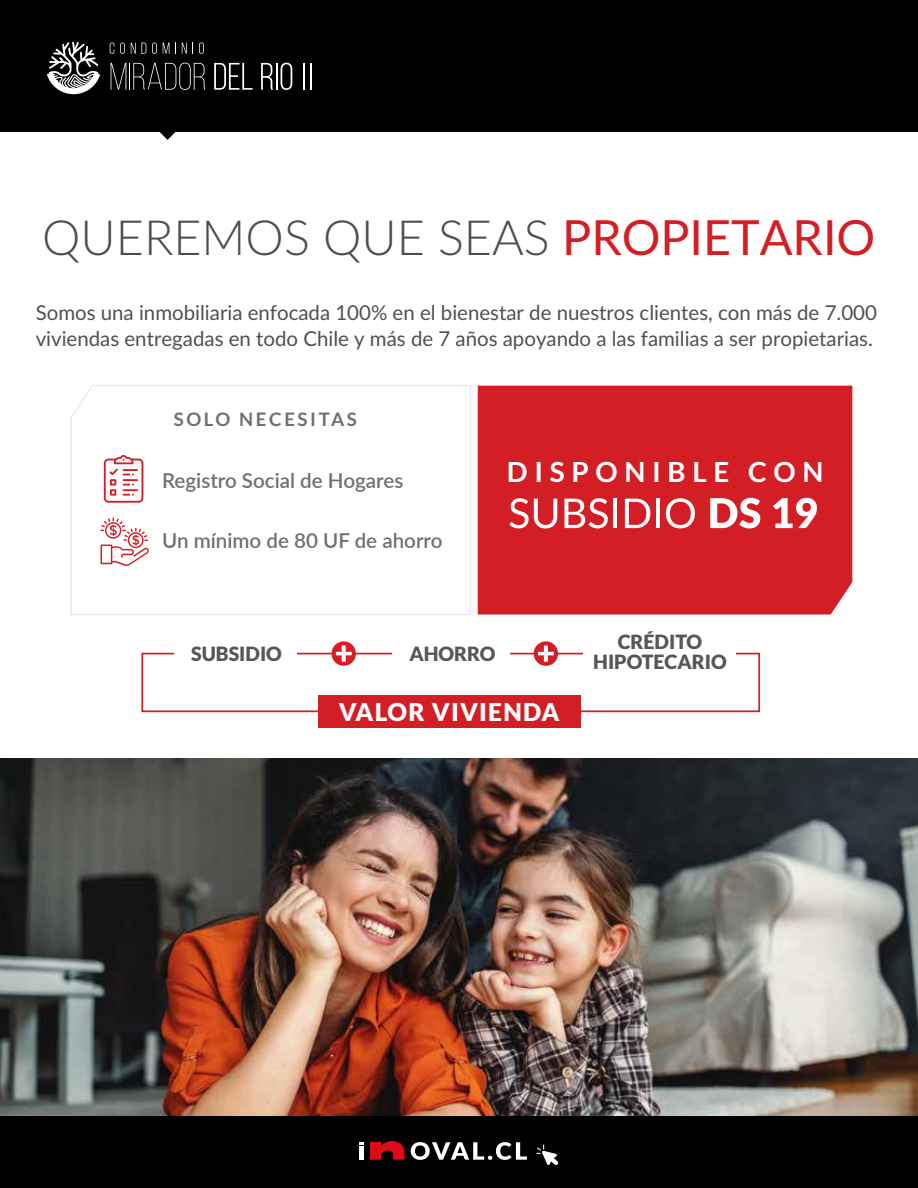
<style>
.page{position:relative;width:918px;height:1188px;background:#fff}
.page>*{position:absolute;margin:0;border:0;box-sizing:border-box;transform-origin:0 0}
.t1{font:300 48.45px "Lato";color:#4e4d4f}
.t2{font:700 27.9px "Lato";letter-spacing:.24em;color:#fff}
.t3{font:900 24.45px "Lato";letter-spacing:.05em;color:#fff}
.t4{font:600 20.55px "Lato";color:#716f6f}
.t5{font:20.4px/26.2px "Lato";color:#514f51}
.t6{font:900 19.5px/20.7px "Lato";color:#585757;text-align:center}
.t7{font:700 18.6px "Lato";letter-spacing:.14em;color:#716f6f}
.s1{font-weight:400;color:#d41e26}
</style>
<div class="page">
<img style="left:0;top:758px;width:918px;height:359px">
<div style="left:0;top:0;width:918px;height:131px;background:#000"></div>
<svg style="left:150px;top:131px;width:35px;height:9px"></svg>
<svg style="left:214px;top:63px;width:39px;height:27px"></svg>
<svg style="left:261px;top:63px;width:12px;height:27px"></svg>
<hr style="left:276px;top:63px;width:2px;height:27px;background:#fff">
<svg style="left:281px;top:63px;width:11px;height:27px"></svg>
<svg style="left:47px;top:42px;width:158px;height:53px"></svg>
<hr style="left:303px;top:63px;width:2px;height:27px;background:#fff">
<hr style="left:310px;top:63px;width:2px;height:27px;background:#fff">
<div style="left:0;top:1117px;width:918px;height:71px;background:#000"></div>
<svg style="left:411px;top:1142px;width:116px;height:18px"></svg>
<svg style="left:370px;top:1141px;width:34px;height:19px"></svg>
<svg style="left:360px;top:1142px;width:4px;height:3px"></svg>
<hr style="left:360px;top:1146px;width:4px;height:14px;background:#fff">
<svg style="left:536px;top:1145px;width:22px;height:20px"></svg>
<div style="left:141px;top:653px;width:619px;height:59px;border:2px solid #d41e26"></div>
<div style="left:318px;top:695px;width:262px;height:33px;background:#d41e26"></div>
<div style="left:174px;top:641px;width:122px;height:33px;background:#fff"></div>
<div style="left:392px;top:641px;width:118px;height:33px;background:#fff"></div>
<div style="left:583px;top:641px;width:153px;height:33px;background:#fff"></div>
<svg style="left:332px;top:641px;width:24px;height:25px"></svg>
<svg style="left:336px;top:646px;width:16px;height:16px"></svg>
<div style="left:534px;top:641px;width:24px;height:25px;background:#d41e26;border-radius:50%"></div>
<svg style="left:538px;top:646px;width:16px;height:16px"></svg>
<div style="left:478px;top:386px;width:374px;height:229px;background:#d41e26"></div>
<svg style="left:70px;top:385px;width:401px;height:230px"></svg>
<svg style="left:509px;top:498px;width:48px;height:30px"></svg>
<svg style="left:564px;top:498px;width:44px;height:30px"></svg>
<hr style="left:613px;top:499px;width:4px;height:29px;background:#fff">
<svg style="left:625px;top:499px;width:25px;height:29px"></svg>
<hr style="left:656px;top:499px;width:4px;height:29px;background:#fff">
<svg style="left:666px;top:498px;width:29px;height:30px"></svg>
<svg style="left:710px;top:498px;width:50px;height:30px"></svg>
<svg style="left:773px;top:498px;width:44px;height:30px"></svg>
<svg style="left:104px;top:455px;width:39px;height:48px"></svg>
<svg style="left:100px;top:518px;width:49px;height:48px"></svg>
<h1 class="t1" style="left:42px;top:204px;width:835px">QUEREMOS QUE SEAS <span class="s1">PROPIETARIO</span></h1>
<p class="t5" style="left:36px;top:299px;width:843px">Somos una inmobiliaria enfocada 100% en el bienestar de nuestros clientes, con más de 7.000 viviendas entregadas en todo Chile y más de 7 años apoyando a las familias a ser propietarias.</p>
<p class="t7" style="left:174px;top:409px;width:185px">SOLO NECESITAS</p>
<p class="t4" style="left:162px;top:465px;width:243px">Registro Social de Hogares</p>
<p class="t4" style="left:162px;top:526px;width:282px">Un mínimo de 80 UF de ahorro</p>
<h2 class="t2" style="left:507px;top:456px;width:318px">DISPONIBLE CON</h2>
<p class="t6" style="left:191px;top:643px;width:92px">SUBSIDIO</p>
<p class="t6" style="left:409px;top:643px;width:87px">AHORRO</p>
<p class="t6" style="left:593px;top:631px;width:135px">CRÉDITO<br>HIPOTECARIO</p>
<p class="t3" style="left:339px;top:697px;width:222px">VALOR VIVIENDA</p>
</div>
